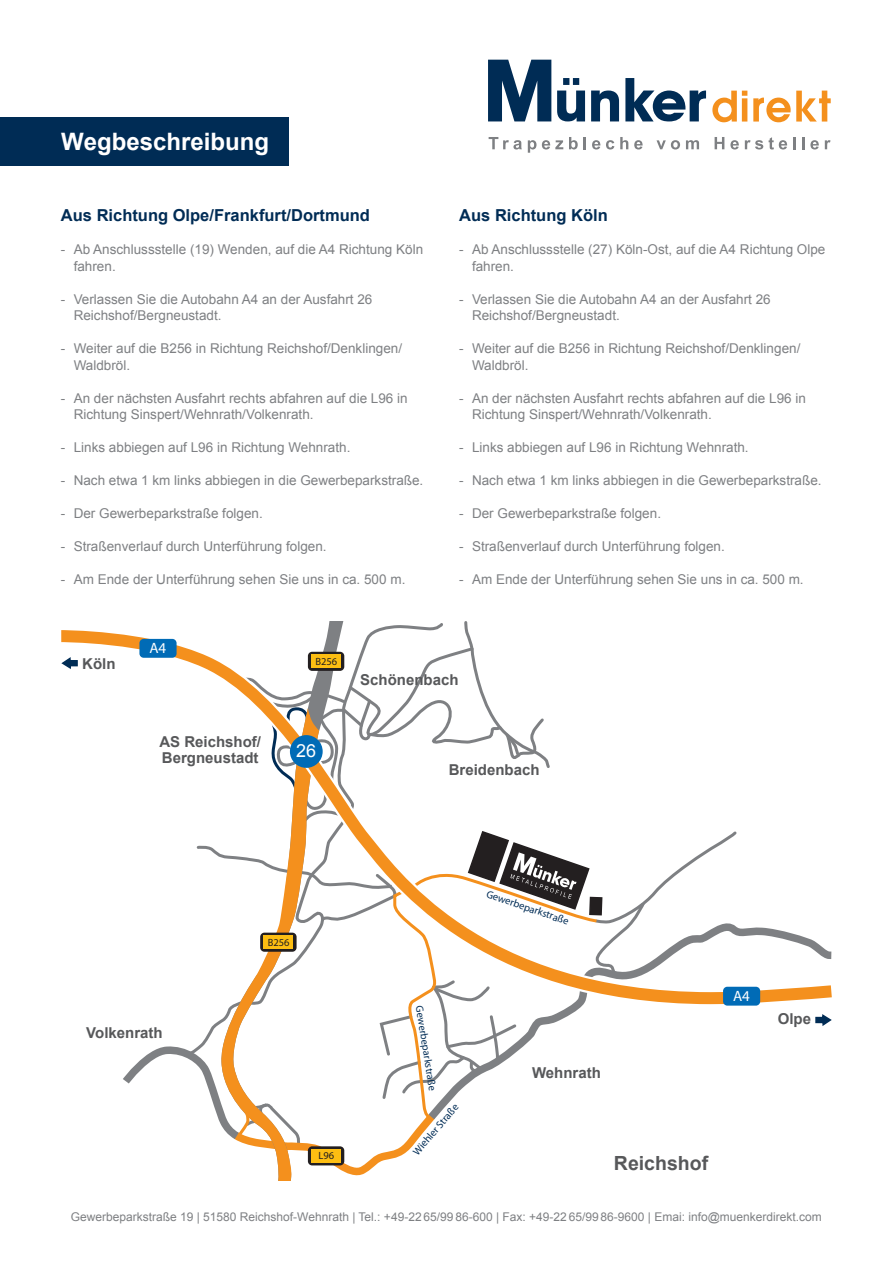
<style>
.page{position:relative;width:893px;height:1263px;background:#fff}
.page>*{position:absolute;margin:0;border:0;box-sizing:border-box;transform-origin:0 0}
.t1{font:700 24px "Arial";color:#fff}
.t2{font:700 19.5px "Arial";color:#57585a}
.t3{font:18px "Arial";color:#fff}
.t4{font:700 16.5px "Arial";color:#002c55}
.t5{font:700 15px/16.5px "Arial";color:#57585a}
.t6{font:15px "Myriad Pro";color:#fff}
.t7{font:13.5px/16.5px "Arial";color:#7e8083}
.t8{font:12px "Arial";color:#7e8083}
.t9{font:10.5px "Myriad Pro";color:#002c55}
.t10{font:10.5px "Myriad Pro";color:#231f20}
</style>
<div class="page">
<div style="left:0;top:118px;width:288px;height:48px;background:#002c55"></div>
<svg style="left:61px;top:630px;width:771px;height:376px"></svg>
<div style="left:723px;top:987px;width:37px;height:18px;background:#006bb6;border-radius:4px"></div>
<svg style="left:815px;top:1014px;width:17px;height:12px"></svg>
<svg style="left:61px;top:656px;width:18px;height:14px"></svg>
<svg style="left:118px;top:621px;width:621px;height:560px"></svg>
<svg style="left:489px;top:137px;width:33px;height:12px"></svg>
<svg style="left:528px;top:140px;width:8px;height:13px"></svg>
<svg style="left:542px;top:140px;width:21px;height:9px"></svg>
<svg style="left:569px;top:137px;width:9px;height:12px"></svg>
<svg style="left:584px;top:137px;width:2px;height:12px"></svg>
<svg style="left:592px;top:140px;width:8px;height:9px"></svg>
<svg style="left:606px;top:140px;width:8px;height:9px"></svg>
<svg style="left:620px;top:137px;width:8px;height:12px"></svg>
<svg style="left:634px;top:140px;width:9px;height:9px"></svg>
<svg style="left:656px;top:140px;width:24px;height:9px"></svg>
<svg style="left:686px;top:140px;width:13px;height:9px"></svg>
<svg style="left:715px;top:137px;width:9px;height:12px"></svg>
<svg style="left:730px;top:140px;width:9px;height:9px"></svg>
<svg style="left:745px;top:140px;width:18px;height:9px"></svg>
<svg style="left:769px;top:137px;width:18px;height:12px"></svg>
<svg style="left:793px;top:137px;width:3px;height:12px"></svg>
<svg style="left:802px;top:137px;width:2px;height:12px"></svg>
<svg style="left:810px;top:140px;width:9px;height:9px"></svg>
<svg style="left:825px;top:140px;width:6px;height:9px"></svg>
<svg style="left:557px;top:78px;width:28px;height:43px"></svg>
<svg style="left:488px;top:60px;width:63px;height:61px"></svg>
<svg style="left:591px;top:91px;width:28px;height:30px"></svg>
<svg style="left:625px;top:78px;width:81px;height:43px"></svg>
<svg style="left:712px;top:91px;width:35px;height:31px"></svg>
<svg style="left:753px;top:91px;width:78px;height:31px"></svg>
<h1 class="t1" style="left:61px;top:125px;width:210px">Wegbeschreibung</h1>
<p class="t4" style="left:61px;top:204px;width:310px">Aus Richtung Olpe/Frankfurt/Dortmund</p>
<p class="t7" style="left:74px;top:241px;width:351px;text-indent:-13px">- Ab Anschlussstelle (19) Wenden, auf die A4 Richtung Köln fahren.</p>
<p class="t7" style="left:74px;top:291px;width:300px;text-indent:-13px">- Verlassen Sie die Autobahn A4 an der Ausfahrt 26<br>Reichshof/Bergneustadt.</p>
<p class="t7" style="left:74px;top:340px;width:330px;text-indent:-13px">- Weiter auf die B256 in Richtung Reichshof/Denklingen/<br>Waldbröl.</p>
<p class="t7" style="left:74px;top:390px;width:335px;text-indent:-13px">- An der nächsten Ausfahrt rechts abfahren auf die L96 in<br>Richtung Sinspert/Wehnrath/Volkenrath.</p>
<p class="t7" style="left:61px;top:439px;width:291px">- Links abbiegen auf L96 in Richtung Wehnrath.</p>
<p class="t7" style="left:61px;top:472px;width:364px">- Nach etwa 1 km links abbiegen in die Gewerbeparkstraße.</p>
<p class="t7" style="left:61px;top:505px;width:203px">- Der Gewerbeparkstraße folgen.</p>
<p class="t7" style="left:61px;top:538px;width:267px">- Straßenverlauf durch Unterführung folgen.</p>
<p class="t7" style="left:61px;top:571px;width:346px">- Am Ende der Unterführung sehen Sie uns in ca. 500 m.</p>
<p class="t5" style="left:82px;top:656px;width:35px">Köln</p>
<p class="t6" style="left:149px;top:639px;width:18px">A4</p>
<p class="t10" style="left:315px;top:655px;width:23px">B256</p>
<p class="t4" style="left:459px;top:204px;width:150px">Aus Richtung Köln</p>
<p class="t7" style="left:472px;top:241px;width:355px;text-indent:-13px">- Ab Anschlussstelle (27) Köln-Ost, auf die A4 Richtung Olpe fahren.</p>
<p class="t7" style="left:472px;top:291px;width:300px;text-indent:-13px">- Verlassen Sie die Autobahn A4 an der Ausfahrt 26<br>Reichshof/Bergneustadt.</p>
<p class="t7" style="left:472px;top:340px;width:330px;text-indent:-13px">- Weiter auf die B256 in Richtung Reichshof/Denklingen/<br>Waldbröl.</p>
<p class="t7" style="left:472px;top:390px;width:335px;text-indent:-13px">- An der nächsten Ausfahrt rechts abfahren auf die L96 in<br>Richtung Sinspert/Wehnrath/Volkenrath.</p>
<p class="t7" style="left:459px;top:439px;width:291px">- Links abbiegen auf L96 in Richtung Wehnrath.</p>
<p class="t7" style="left:459px;top:472px;width:364px">- Nach etwa 1 km links abbiegen in die Gewerbeparkstraße.</p>
<p class="t7" style="left:459px;top:505px;width:203px">- Der Gewerbeparkstraße folgen.</p>
<p class="t7" style="left:459px;top:538px;width:267px">- Straßenverlauf durch Unterführung folgen.</p>
<p class="t7" style="left:459px;top:571px;width:346px">- Am Ende der Unterführung sehen Sie uns in ca. 500 m.</p>
<p class="t5" style="left:159px;top:734px;width:103px">AS Reichshof/<br>Bergneustadt</p>
<h3 class="t3" style="left:296px;top:739px;width:22px">26</h3>
<p class="t5" style="left:360px;top:671px;width:100px">Schönenbach</p>
<p class="t5" style="left:449px;top:762px;width:92px">Breidenbach</p>
<p class="t5" style="left:86px;top:1025px;width:78px">Volkenrath</p>
<p class="t10" style="left:268px;top:935px;width:23px">B256</p>
<p class="t10" style="left:318px;top:1149px;width:17px">L96</p>
<p class="t9" style="left:426px;top:1004px;width:88px;rotate:81deg">Gewerbeparkstraße</p>
<p class="t9" style="left:410px;top:1150px;width:65px;rotate:-50deg">Wiehler Straße</p>
<p class="t9" style="left:489px;top:887px;width:88px;rotate:19deg">Gewerbeparkstraße</p>
<p class="t5" style="left:532px;top:1064px;width:70px">Wehnrath</p>
<p class="t6" style="left:733px;top:987px;width:18px">A4</p>
<h2 class="t2" style="left:614px;top:1150px;width:96px">Reichshof</h2>
<p class="t5" style="left:778px;top:1011px;width:35px">Olpe</p>
<p class="t8" style="left:71px;top:1209px;width:753px">Gewerbeparkstraße 19 | 51580 Reichshof-Wehnrath | Tel.: +49-22 65/99 86-600 | Fax: +49-22 65/99 86-9600 | Emai: info@muenkerdirekt.com</p>
</div>
